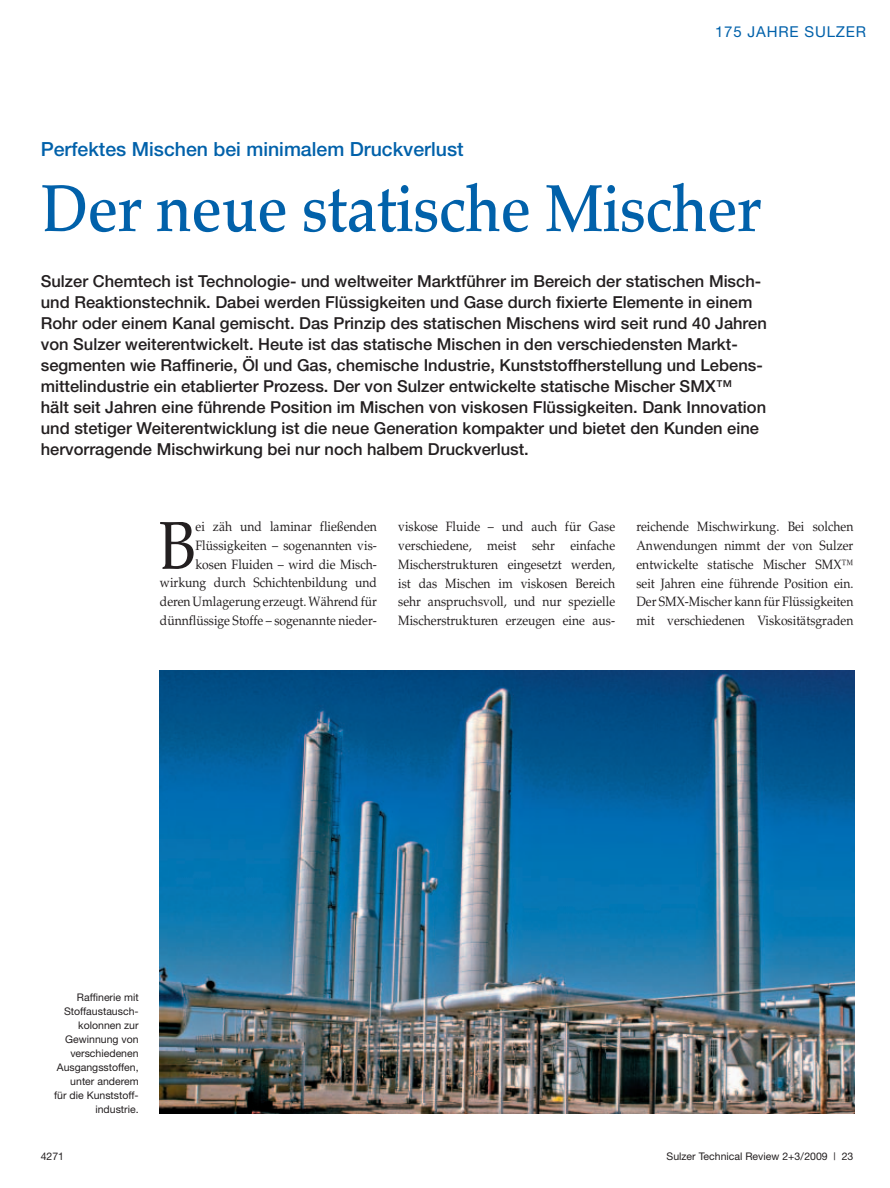
<style>
.page{position:relative;width:890px;height:1188px;background:#fff}
.page>*{position:absolute;margin:0;border:0;box-sizing:border-box;transform-origin:0 0}
.t1{font:67.5px "Palatino";color:#231f20;scale:.9 1}
.t2{font:500 66px "Palatino";letter-spacing:-.01em;color:#0161aa;scale:.9 1}
.t3{font:500 19.5px "Helvetica Neue";color:#0161aa}
.t4{font:500 16.5px/21px "Helvetica Neue";color:#231f20}
.t5{font:15px "Helvetica Neue";letter-spacing:.055em;color:#0161aa}
.t6{font:13.5px/18.8px "Palatino";color:#231f20;text-align:justify;scale:.9 1}
.t7{font:10.5px/14.1px "Helvetica Neue";color:#231f20;text-align:right}
</style>
<div class="page">
<img style="left:159px;top:670px;width:696px;height:444px">
<p class="t3" style="left:41px;top:142px;width:424px">Perfektes Mischen bei minimalem Druckverlust</p>
<p class="t5" style="left:715px;top:27px;width:153px">175 JAHRE SULZER</p>
<h2 class="t2" style="left:41px;top:183px;width:802px">Der neue statische Mischer</h2>
<p class="t4" style="left:41px;top:272px;width:727px">Sulzer Chemtech ist Technologie- und weltweiter Marktführer im Bereich der statischen Misch&shy;und Reaktionstechnik. Dabei werden Flüssigkeiten und Gase durch fixierte Elemente in einem Rohr oder einem Kanal gemischt. Das Prinzip des statischen Mischens wird seit rund 40 Jahren von Sulzer weiterentwickelt. Heute ist das statische Mischen in den verschiedensten Markt&shy;segmenten wie Raffinerie, Öl und Gas, chemische Industrie, Kunststoffherstellung und Lebens&shy;mittelindustrie ein etablierter Prozess. Der von Sulzer entwickelte statische Mischer SMX™<br>hält seit Jahren eine führende Position im Mischen von viskosen Flüssigkeiten. Dank Innovation und stetiger Weiterentwicklung ist die neue Generation kompakter und bietet den Kunden eine hervorragende Mischwirkung bei nur noch halbem Druckverlust.</p>
<p class="t6" style="left:160px;top:518px;width:242px;text-align:right">ei zäh und laminar fließenden Flüssigkeiten – sogenannten vis-<br>kosen Fluiden – wird die Misch&shy;wirkung durch Schichtenbildung und deren Umlagerung erzeugt. Während für dünnflüssige Stoffe – sogenannte nieder-</p>
<p class="t6" style="left:398px;top:518px;width:242px">viskose Fluide – und auch für Gase verschiedene, meist sehr einfache Mischerstrukturen eingesetzt werden, ist das Mischen im viskosen Bereich sehr anspruchsvoll, und nur spezielle Mischerstrukturen erzeugen eine aus-</p>
<p class="t6" style="left:636px;top:518px;width:242px">reichende Mischwirkung. Bei solchen Anwendungen nimmt der von Sulzer entwickelte statische Mischer SMX™ seit Jahren eine führende Position ein.<br>Der SMX-Mischer kann für Flüssigkeiten mit verschiedenen Viskositätsgraden</p>
<h1 class="t1" style="left:158px;top:519px;width:43px">B</h1>
<p class="t7" style="left:54px;top:990px;width:86px">Raffinerie mit<br>Stoffaustausch&shy;kolonnen zur<br>Gewinnung von verschiedenen<br>Ausgangsstoffen, unter anderem<br>für die Kunststoff&shy;industrie.</p>
<p class="t7" style="left:41px;top:1149px;width:25px">4271</p>
<p class="t7" style="left:666px;top:1149px;width:188px">Sulzer Technical Review 2+3/2009 | 23</p>
</div>
